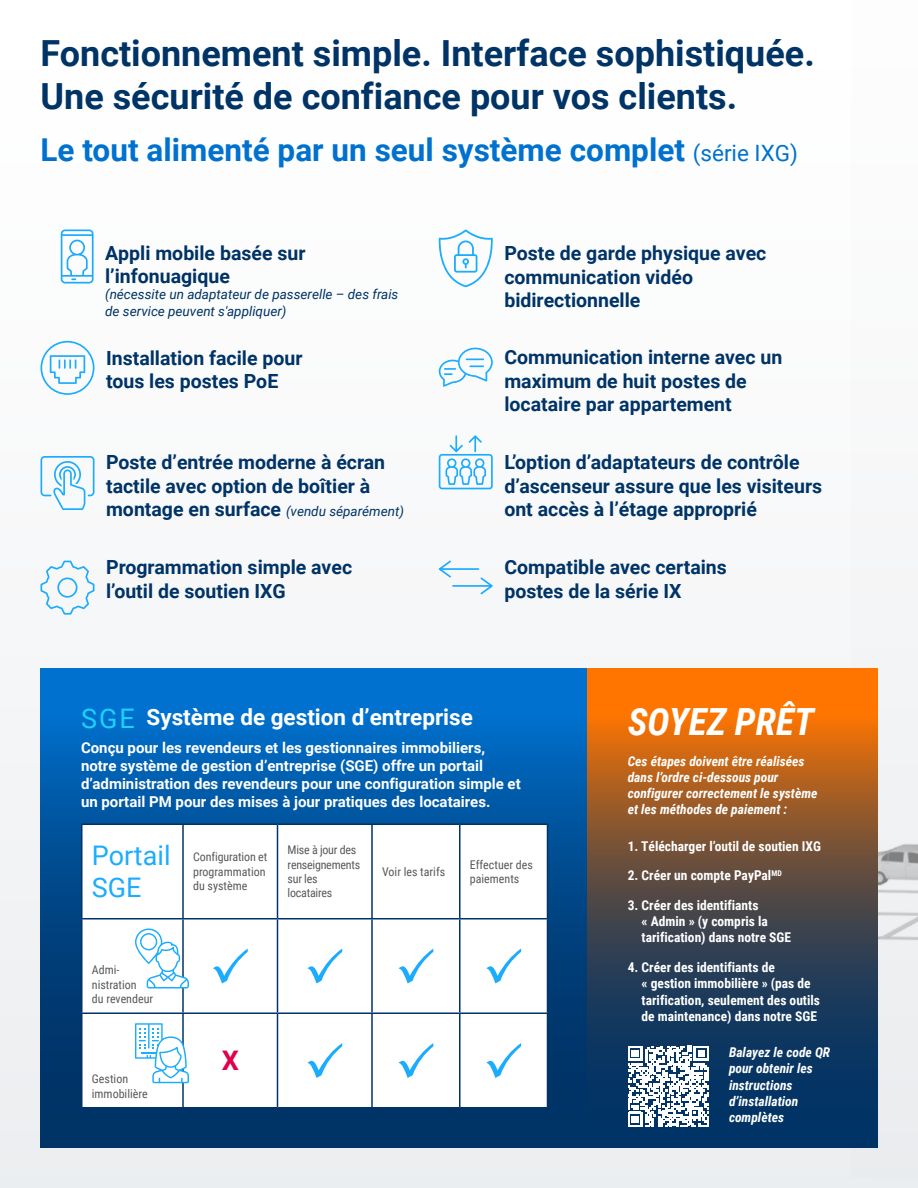
<style>
.page{position:relative;width:918px;height:1188px;background:#fff}
.page>*{position:absolute;margin:0;border:0;box-sizing:border-box;transform-origin:0 0}
.t1{font:italic 700 37.5px "Roboto Condensed";color:#fff}
.t2{font:700 36px/43.2px "Roboto";color:#036}
.t3{font:700 31.5px "Roboto";color:#0071ce}
.t4{font:27px/32.4px "Roboto";color:#1cacfe}
.t5{font:700 27px "Roboto";color:#e0004d}
.t6{font:700 22.5px "Roboto";color:#fff}
.t7{font:700 19.5px/23.4px "Roboto";color:#036}
.t8{font:700 15px/18px "Roboto";color:#fff}
.t9{font:700 13.5px/16.2px "Roboto Condensed";color:#fff}
.t10{font:italic 700 13.5px/16.2px "Roboto Condensed";color:#fff}
.t11{font:italic 13.5px/16.2px "Roboto";color:#036}
.t12{font:12px/14.4px "Roboto Condensed";color:#58595b}
.t13{font:12px/14.4px "Roboto Condensed";letter-spacing:-.02em;color:#58595b}
.s1{font-weight:400;font-size:22.5px}
.s2{font-weight:700;font-style:normal;font-size:19.5px}
.s3{font-weight:400;font-size:27px;color:#1cacfe}
</style>
<div class="page">
<div style="left:0;top:0;width:918px;height:1188px;background:linear-gradient(to right,#fafafb,#f9f9fa)"></div>
<svg style="left:40px;top:668px;width:547px;height:480px;background:#0056a2"></svg>
<svg style="left:587px;top:668px;width:291px;height:480px;background:#674d3c"></svg>
<svg style="left:82px;top:825px;width:465px;height:282px"></svg>
<hr style="left:81px;top:824px;width:102px;height:1px;background:#036">
<hr style="left:81px;top:825px;width:1px;height:93px;background:#036">
<hr style="left:183px;top:824px;width:95px;height:1px;background:#036">
<hr style="left:182px;top:825px;width:2px;height:93px;background:#036">
<hr style="left:278px;top:824px;width:94px;height:1px;background:#036">
<hr style="left:277px;top:825px;width:1px;height:93px;background:#036">
<hr style="left:372px;top:824px;width:88px;height:1px;background:#036">
<hr style="left:371px;top:825px;width:2px;height:93px;background:#036">
<hr style="left:460px;top:824px;width:88px;height:1px;background:#036">
<hr style="left:459px;top:825px;width:1px;height:93px;background:#036">
<hr style="left:547px;top:825px;width:1px;height:93px;background:#036">
<hr style="left:81px;top:918px;width:102px;height:2px;background:#036">
<hr style="left:81px;top:920px;width:1px;height:92px;background:#036">
<hr style="left:183px;top:918px;width:95px;height:2px;background:#036">
<hr style="left:182px;top:920px;width:2px;height:92px;background:#036">
<hr style="left:278px;top:918px;width:94px;height:2px;background:#036">
<hr style="left:277px;top:920px;width:1px;height:92px;background:#036">
<hr style="left:372px;top:918px;width:88px;height:2px;background:#036">
<hr style="left:371px;top:920px;width:2px;height:92px;background:#036">
<hr style="left:460px;top:918px;width:88px;height:2px;background:#036">
<hr style="left:459px;top:920px;width:1px;height:92px;background:#036">
<hr style="left:547px;top:920px;width:1px;height:92px;background:#036">
<hr style="left:81px;top:1012px;width:102px;height:2px;background:#036">
<hr style="left:81px;top:1014px;width:1px;height:93px;background:#036">
<hr style="left:183px;top:1012px;width:95px;height:2px;background:#036">
<hr style="left:182px;top:1014px;width:2px;height:93px;background:#036">
<hr style="left:278px;top:1012px;width:94px;height:2px;background:#036">
<hr style="left:277px;top:1014px;width:1px;height:93px;background:#036">
<hr style="left:372px;top:1012px;width:88px;height:2px;background:#036">
<hr style="left:371px;top:1014px;width:2px;height:93px;background:#036">
<hr style="left:460px;top:1012px;width:88px;height:2px;background:#036">
<hr style="left:459px;top:1014px;width:1px;height:93px;background:#036">
<hr style="left:547px;top:1014px;width:1px;height:93px;background:#036">
<hr style="left:81px;top:1107px;width:102px;height:1px;background:#036">
<hr style="left:183px;top:1107px;width:95px;height:1px;background:#036">
<hr style="left:278px;top:1107px;width:94px;height:1px;background:#036">
<hr style="left:372px;top:1107px;width:88px;height:1px;background:#036">
<hr style="left:460px;top:1107px;width:88px;height:1px;background:#036">
<svg style="left:213px;top:949px;width:35px;height:34px"></svg>
<svg style="left:307px;top:949px;width:35px;height:34px"></svg>
<svg style="left:398px;top:949px;width:35px;height:34px"></svg>
<svg style="left:486px;top:949px;width:35px;height:34px"></svg>
<svg style="left:307px;top:1043px;width:35px;height:35px"></svg>
<svg style="left:398px;top:1043px;width:35px;height:35px"></svg>
<svg style="left:486px;top:1043px;width:35px;height:35px"></svg>
<svg style="left:61px;top:230px;width:33px;height:54px"></svg>
<svg style="left:40px;top:341px;width:54px;height:54px"></svg>
<svg style="left:41px;top:456px;width:54px;height:54px"></svg>
<svg style="left:436px;top:229px;width:59px;height:58px"></svg>
<svg style="left:439px;top:348px;width:54px;height:39px"></svg>
<svg style="left:439px;top:435px;width:54px;height:54px"></svg>
<svg style="left:439px;top:560px;width:54px;height:34px"></svg>
<svg style="left:135px;top:1023px;width:54px;height:60px"></svg>
<svg style="left:135px;top:928px;width:54px;height:61px"></svg>
<svg style="left:628px;top:1046px;width:81px;height:81px"></svg>
<svg style="left:41px;top:561px;width:54px;height:54px"></svg>
<h2 class="t2" style="left:40px;top:30px;width:776px">Fonctionnement simple. Interface sophistiquée.<br>Une sécurité de confiance pour vos clients.</h2>
<h3 class="t3" style="left:40px;top:127px;width:759px">Le tout alimenté par un seul système complet <span class="s1">(série IXG)</span></h3>
<p class="t7" style="left:105px;top:241px;width:202px">Appli mobile basée sur l’infonuagique</p>
<p class="t11" style="left:105px;top:286px;width:295px">(nécessite un adaptateur de passerelle – des frais de service peuvent s'appliquer)</p>
<p class="t7" style="left:106px;top:345px;width:198px">Installation facile pour tous les postes PoE</p>
<p class="t7" style="left:106px;top:450px;width:281px">Poste d’entrée moderne à écran tactile avec option de boîtier à</p>
<p class="t11" style="left:106px;top:503px;width:299px"><span class="s2">montage en surface</span> (vendu séparément)</p>
<p class="t7" style="left:106px;top:555px;width:248px">Programmation simple avec l’outil de soutien IXG</p>
<p class="t7" style="left:504px;top:241px;width:264px">Poste de garde physique avec communication vidéo bidirectionnelle</p>
<p class="t7" style="left:504px;top:345px;width:279px">Communication interne avec un maximum de huit postes de locataire par appartement</p>
<p class="t7" style="left:504px;top:450px;width:319px">L’option d’adaptateurs de contrôle d’ascenseur assure que les visiteurs ont accès à l’étage approprié</p>
<p class="t7" style="left:504px;top:555px;width:224px">Compatible avec certains postes de la série IX</p>
<p class="t6" style="left:81px;top:701px;width:394px"><span class="s3">SGE</span> Système de gestion d’entreprise</p>
<h1 class="t1" style="left:628px;top:696px;width:188px">SOYEZ PRÊT</h1>
<p class="t8" style="left:81px;top:738px;width:441px">Conçu pour les revendeurs et les gestionnaires immobiliers, notre système de gestion d’entreprise (SGE) offre un portail d’administration des revendeurs pour une configuration simple et un portail PM pour des mises à jour pratiques des locataires.</p>
<h3 class="t4" style="left:92px;top:838px;width:80px">Portail<br>SGE</h3>
<p class="t12" style="left:193px;top:849px;width:76px">Configuration et programmation du système</p>
<p class="t13" style="left:288px;top:842px;width:74px">Mise à jour des renseignements sur les locataires</p>
<p class="t12" style="left:382px;top:864px;width:65px">Voir les tarifs</p>
<p class="t12" style="left:470px;top:857px;width:64px">Effectuer des paiements</p>
<p class="t12" style="left:92px;top:962px;width:63px">Admi&shy;nistration<br>du revendeur</p>
<p class="t12" style="left:92px;top:1071px;width:57px">Gestion immobilière</p>
<h3 class="t5" style="left:222px;top:1042px;width:19px">X</h3>
<p class="t10" style="left:628px;top:752px;width:191px">Ces étapes doivent être réalisées dans l’ordre ci-dessous pour configurer correctement le système et les méthodes de paiement :</p>
<p class="t9" style="left:628px;top:837px;width:195px">1. Télécharger l’outil de soutien IXG</p>
<p class="t9" style="left:628px;top:867px;width:156px">2. Créer un compte PayPal<sup>MD</sup></p>
<p class="t9" style="left:642px;top:897px;width:151px;text-indent:-14px">3. Créer des identifiants<br>« Admin » (y compris la tarification) dans notre SGE</p>
<p class="t9" style="left:642px;top:959px;width:180px;text-indent:-14px">4. Créer des identifiants de<br>« gestion immobilière » (pas de tarification, seulement des outils de maintenance) dans notre SGE</p>
<p class="t10" style="left:729px;top:1044px;width:103px">Balayez le code QR pour obtenir les instructions d’installation complètes</p>
</div>
